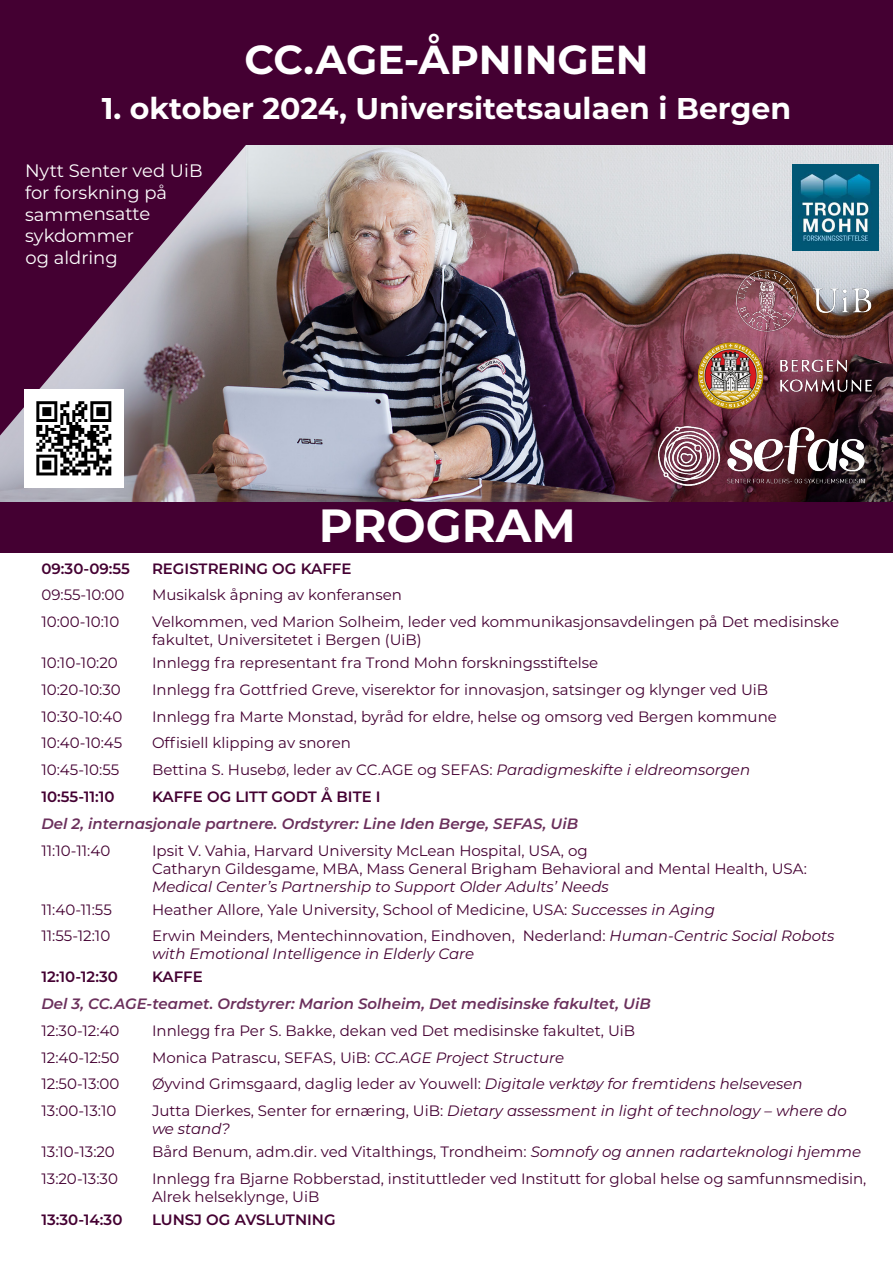
<style>
.page{position:relative;width:893px;height:1263px;background:#fff}
.page>*{position:absolute;margin:0;border:0;box-sizing:border-box;transform-origin:0 0}
.t1{font:700 46.5px "Montserrat";color:#fff}
.t2{font:700 40.5px "Montserrat";color:#fff}
.t3{font:700 30px "Montserrat";color:#fff}
.t4{font:18px/21.6px "Montserrat";letter-spacing:-.005em;color:#fff}
.t5{font:15px/18px "Montserrat";color:#440032}
.t6{font:italic 15px/18px "Montserrat";color:#440032}
.t7{font:italic 600 15px "Montserrat";color:#6b305c}
.t8{font:600 15px "Montserrat";color:#440032}
.s1{font-style:italic}
.s2{font-style:normal}
</style>
<div class="page">
<img style="left:247px;top:144px;width:646px;height:358px">
<div style="left:0;top:0;width:893px;height:144px;background:#440032"></div>
<div style="left:0;top:502px;width:893px;height:50px;background:#440032"></div>
<svg style="left:0;top:145px;width:248px;height:357px;background:#724f67"></svg>
<img style="left:658px;top:426px;width:206px;height:71px">
<img style="left:792px;top:165px;width:86px;height:86px">
<img style="left:729px;top:259px;width:160px;height:78px">
<img style="left:694px;top:338px;width:183px;height:76px">
<img style="left:25px;top:389px;width:98px;height:98px">
<p class="t2" style="left:244px;top:30px;width:406px">CC.AGE-ÅPNINGEN</p>
<p class="t3" style="left:102px;top:87px;width:691px">1. oktober 2024, Universitetsaulaen i Bergen</p>
<p class="t4" style="left:25px;top:159px;width:179px">Nytt Senter ved UiB for forskning på sammensatte</p>
<p class="t4" style="left:25px;top:224px;width:110px">sykdommer</p>
<p class="t4" style="left:25px;top:246px;width:94px">og aldring</p>
<p class="t1" style="left:319px;top:492px;width:259px">PROGRAM</p>
<p class="t8" style="left:41px;top:558px;width:90px">09:30-09:55</p>
<p class="t8" style="left:152px;top:558px;width:201px">REGISTRERING OG KAFFE</p>
<p class="t5" style="left:41px;top:585px;width:85px">09:55-10:00</p>
<p class="t5" style="left:152px;top:585px;width:251px">Musikalsk åpning av konferansen</p>
<p class="t5" style="left:41px;top:612px;width:79px">10:00-10:10</p>
<p class="t5" style="left:152px;top:612px;width:688px">Velkommen, ved Marion Solheim, leder ved kommunikasjonsavdelingen på Det medisinske fakultet, Universitetet i Bergen (UiB)</p>
<p class="t5" style="left:41px;top:653px;width:78px">10:10-10:20</p>
<p class="t5" style="left:152px;top:653px;width:448px">Innlegg fra representant fra Trond Mohn forskningsstiftelse</p>
<p class="t5" style="left:41px;top:680px;width:81px">10:20-10:30</p>
<p class="t5" style="left:152px;top:680px;width:618px">Innlegg fra Gottfried Greve, viserektor for innovasjon, satsinger og klynger ved UiB</p>
<p class="t5" style="left:41px;top:707px;width:82px">10:30-10:40</p>
<p class="t5" style="left:152px;top:707px;width:626px">Innlegg fra Marte Monstad, byråd for eldre, helse og omsorg ved Bergen kommune</p>
<p class="t5" style="left:41px;top:734px;width:82px">10:40-10:45</p>
<p class="t5" style="left:152px;top:734px;width:201px">Offisiell klipping av snoren</p>
<p class="t5" style="left:41px;top:760px;width:79px">10:45-10:55</p>
<p class="t5" style="left:152px;top:760px;width:600px">Bettina S. Husebø, leder av CC.AGE og SEFAS: <span class="s1">Paradigmeskifte i eldreomsorgen</span></p>
<p class="t8" style="left:41px;top:786px;width:75px">10:55-11:10</p>
<p class="t8" style="left:152px;top:786px;width:230px">KAFFE OG LITT GODT Å BITE I</p>
<p class="t7" style="left:41px;top:813px;width:538px">Del 2, internasjonale partnere. Ordstyrer: Line Iden Berge, SEFAS, UiB</p>
<p class="t5" style="left:41px;top:841px;width:70px">11:10-11:40</p>
<p class="t5" style="left:152px;top:841px;width:437px">Ipsit V. Vahia, Harvard University McLean Hospital, USA, og</p>
<p class="t5" style="left:152px;top:859px;width:656px">Catharyn Gildesgame, MBA, Mass General Brigham Behavioral and Mental Health, USA:<br><span class="s1">Medical Center’s Partnership to Support Older Adults’ Needs</span></p>
<p class="t5" style="left:41px;top:900px;width:72px">11:40-11:55</p>
<p class="t5" style="left:152px;top:900px;width:564px">Heather Allore, Yale University, School of Medicine, USA: <span class="s1">Successes in Aging</span></p>
<p class="t5" style="left:41px;top:926px;width:70px">11:55-12:10</p>
<p class="t6" style="left:152px;top:926px;width:684px"><span class="s2">Erwin Meinders, Mentechinnovation, Eindhoven, Nederland:</span> Human-Centric Social Robots with Emotional Intelligence in Elderly Care</p>
<p class="t8" style="left:41px;top:966px;width:78px">12:10-12:30</p>
<p class="t8" style="left:152px;top:966px;width:52px">KAFFE</p>
<p class="t7" style="left:41px;top:993px;width:611px">Del 3, CC.AGE-teamet. Ordstyrer: Marion Solheim, Det medisinske fakultet, UiB</p>
<p class="t5" style="left:41px;top:1021px;width:80px">12:30-12:40</p>
<p class="t5" style="left:152px;top:1021px;width:485px">Innlegg fra Per S. Bakke, dekan ved Det medisinske fakultet, UiB</p>
<p class="t5" style="left:41px;top:1048px;width:80px">12:40-12:50</p>
<p class="t5" style="left:152px;top:1048px;width:414px">Monica Patrascu, SEFAS, UiB: <span class="s1">CC.AGE Project Structure</span></p>
<p class="t5" style="left:41px;top:1074px;width:80px">12:50-13:00</p>
<p class="t5" style="left:152px;top:1074px;width:652px">Øyvind Grimsgaard, daglig leder av Youwell: <span class="s1">Digitale verktøy for fremtidens helsevesen</span></p>
<p class="t5" style="left:41px;top:1101px;width:76px">13:00-13:10</p>
<p class="t6" style="left:152px;top:1101px;width:696px"><span class="s2">Jutta Dierkes, Senter for ernæring, UiB:</span> Dietary assessment in light of technology – where do we stand?</p>
<p class="t5" style="left:41px;top:1142px;width:75px">13:10-13:20</p>
<p class="t5" style="left:152px;top:1142px;width:711px">Bård Benum, adm.dir. ved Vitalthings, Trondheim: <span class="s1">Somnofy og annen radarteknologi hjemme</span></p>
<p class="t5" style="left:41px;top:1169px;width:78px">13:20-13:30</p>
<p class="t5" style="left:152px;top:1169px;width:716px">Innlegg fra Bjarne Robberstad, instituttleder ved Institutt for global helse og samfunnsmedisin,<br>Alrek helseklynge, UiB</p>
<p class="t8" style="left:41px;top:1209px;width:82px">13:30-14:30</p>
<p class="t8" style="left:152px;top:1209px;width:185px">LUNSJ OG AVSLUTNING</p>
</div>
